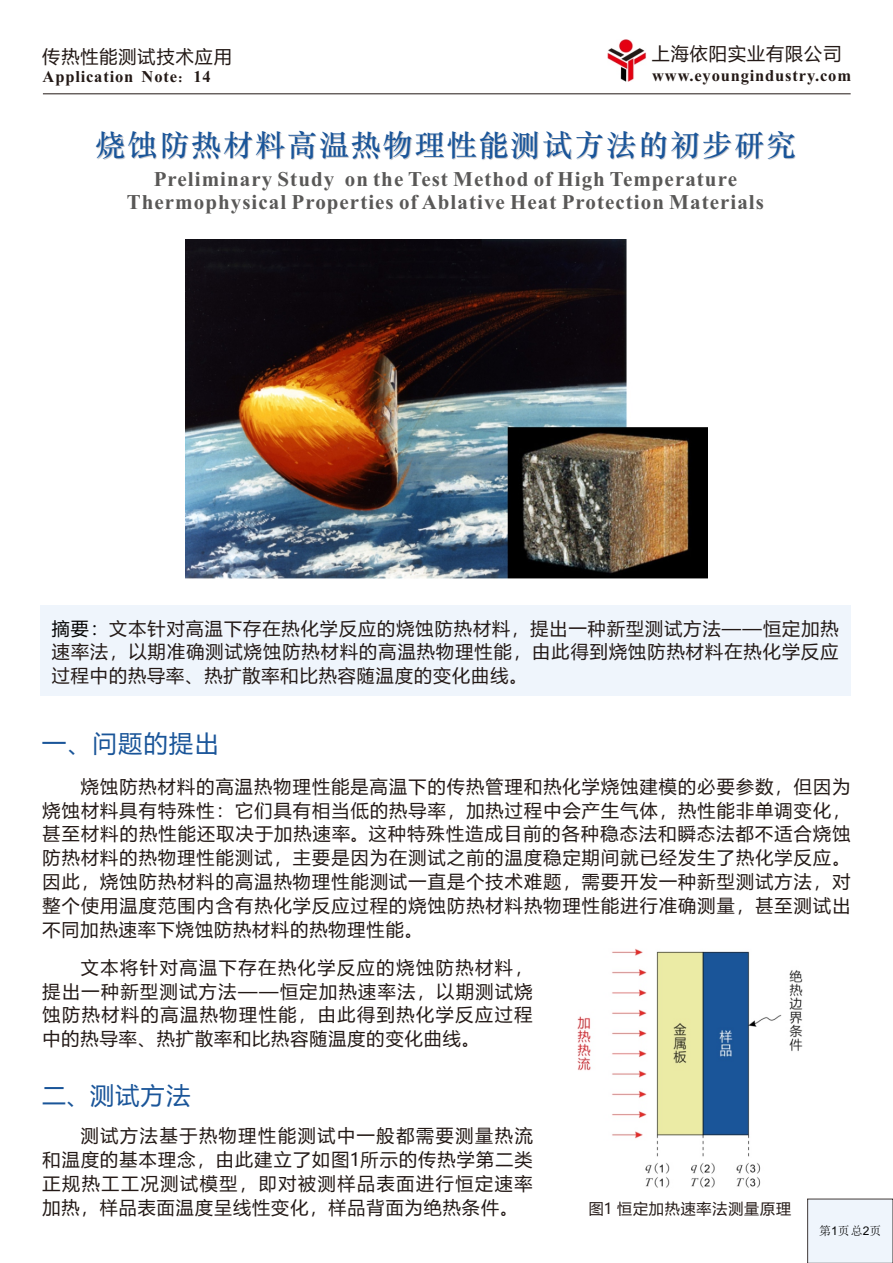
<style>
.page{position:relative;width:893px;height:1263px;background:#fff}
.page>*{position:absolute;margin:0;border:0;box-sizing:border-box;transform-origin:0 0}
.t1{font:30px "ST Zhongsong";letter-spacing:.065em;color:#1a5599}
.t2{font:24px "Microsoft Ya Hei";letter-spacing:.06em;color:#1a5599}
.t3{font:700 21px/23.2px "Times New Roman";letter-spacing:.05em;color:#595857;text-align:center}
.t4{font:18px/23.7px "Microsoft Ya Hei";letter-spacing:.06em;color:#231916;text-align:justify}
.t5{font:700 16.5px "Times New Roman";letter-spacing:.05em;color:#231916}
.t6{font:15px "Microsoft Ya Hei";letter-spacing:.06em;color:#231916}
.t7{font:12px "Sim Sun";color:#080808}
.s1{font-family:"Sim Sun";font-weight:400}
.s2{color:#030303}
.s3{font-family:"Microsoft Phags Pa"}
.s4{font-family:"Arial"}
</style>
<div class="page">
<div style="left:40px;top:605px;width:811px;height:90px;background:#eff5fc"></div>
<hr style="left:43px;top:93px;width:808px;height:1px;background:#231916">
<img style="left:608px;top:40px;width:38px;height:42px">
<svg style="left:807px;top:1198px;width:86px;height:65px"></svg>
<img style="left:185px;top:239px;width:523px;height:340px">
<img style="left:577px;top:948px;width:226px;height:240px">
<p class="t4" style="left:42px;top:46px;width:191px">传热性能测试技术应用</p>
<p class="t5" style="left:43px;top:71px;width:170px">Application Note<span class="s1">：</span>14</p>
<p class="t4" style="left:652px;top:43px;width:191px">上海依阳实业有限公司</p>
<p class="t5" style="left:652px;top:70px;width:200px">www.eyoungindustry.com</p>
<h1 class="t1" style="left:96px;top:130px;width:702px">烧蚀防热材料高温热物理性能测试方法的初步研究</h1>
<p class="t3" style="left:127px;top:169px;width:639px">Preliminary Study on the Test Method of High Temperature<br>Thermophysical Properties of Ablative Heat Protection Materials</p>
<p class="t4" style="left:52px;top:618px;width:788px"><span class="s2">摘要：</span>文本针对高温下存在热化学反应的烧蚀防热材料，提出一种新型测试方法——恒定加热速率法，以期准确测试烧蚀防热材料的高温热物理性能，由此得到烧蚀防热材料在热化学反应过程中的热导率、热扩散率和比热容随温度的变化曲线。</p>
<h2 class="t2" style="left:42px;top:732px;width:178px">一、问题的提出</h2>
<p class="t4" style="left:42px;top:776px;width:809px;text-indent:38px">烧蚀防热材料的高温热物理性能是高温下的传热管理和热化学烧蚀建模的必要参数，但因为烧蚀材料具有特殊性：它们具有相当低的热导率，加热过程中会产生气体，热性能非单调变化，甚至材料的热性能还取决于加热速率<span class="s3">。</span>这种特殊性造成目前的各种稳态法和瞬态法都不适合烧蚀防热材料的热物理性能测试，主要是因为在测试之前的温度稳定期间就已经发生了热化学反应。因此，烧蚀防热材料的高温热物理性能测试一直是个技术难题，需要开发一种新型测试方法，对整个使用温度范围内含有热化学反应过程的烧蚀防热材料热物理性能进行准确测量，甚至测试出不同加热速率下烧蚀防热材料的热物理性能。</p>
<p class="t4" style="left:43px;top:957px;width:492px;text-indent:38px">文本将针对高温下存在热化学反应的烧蚀防热材料，提出一种新型测试方法——恒定加热速率法，以期测试烧蚀防热材料的高温热物理性能，由此得到热化学反应过程中的热导率、热扩散率和比热容随温度的变化曲线。</p>
<h2 class="t2" style="left:42px;top:1084px;width:150px">二、测试方法</h2>
<p class="t4" style="left:43px;top:1125px;width:492px;text-indent:38px">测试方法基于热物理性能测试中一般都需要测量热流和温度的基本理念，由此建立了如图1所示的传热学第二类正规热工工况测试模型，即对被测样品表面进行恒定速率加热，样品表面温度呈线性变化，样品背面为绝热条件。</p>
<p class="t6" style="left:589px;top:1201px;width:204px">图1 恒定加热速率法测量原理</p>
<p class="t7" style="left:819px;top:1225px;width:64px">第<span class="s4">1</span>页总<span class="s4">2</span>页</p>
</div>
